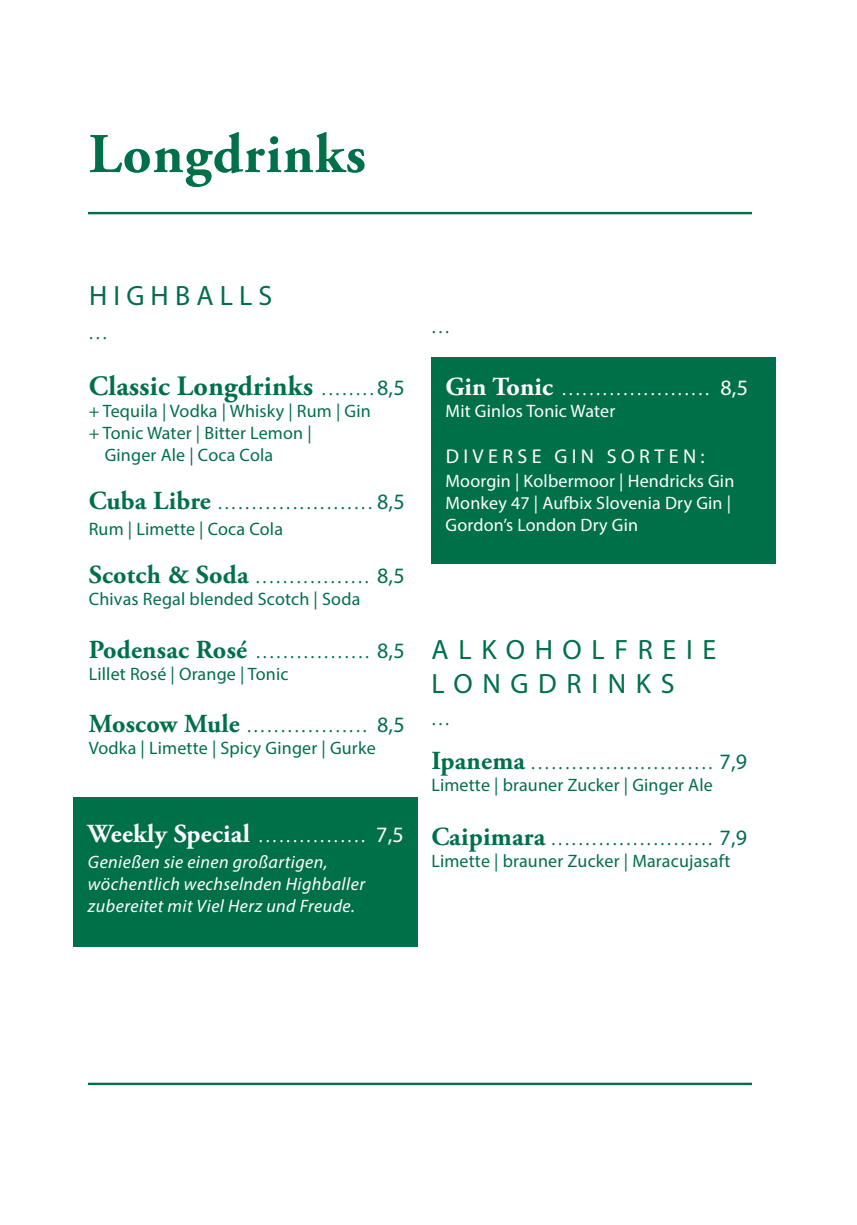
<style>
.page{position:relative;width:857px;height:1225px;background:#fff}
.page>*{position:absolute;margin:0;border:0;box-sizing:border-box;transform-origin:0 0}
.t1{font:700 56px "Adobe Garamond Pro";letter-spacing:.02em;color:#007049}
.t2{font:28px/34px "Myriad Pro";letter-spacing:.345em;color:#007049}
.t3{font:700 28px "Adobe Garamond Pro";letter-spacing:.01em;color:#007049}
.t4{font:300 26px/44px "Myriad Pro";color:#007049}
.t5{font:300 26px "Myriad Pro";color:#fff}
.t6{font:20px "Myriad Pro";color:#fff}
.t7{font:18px "Myriad Pro";letter-spacing:.01em;color:#007049}
.t8{font:18px/22px "Myriad Pro";letter-spacing:.01em;color:#fff}
.t9{font:italic 18px/22px "Myriad Pro";letter-spacing:.025em;color:#fff}
.s1{font-family:"Myriad Pro";font-weight:300;font-size:26px}
.s2{font-family:"Myriad Pro";font-weight:400;font-size:22px}
.s3{font-family:"Adobe Garamond Pro";font-weight:700}
.s4{font-weight:400;font-size:22px}
</style>
<div class="page">
<div style="left:74px;top:797px;width:343px;height:149px;background:#007049"></div>
<div style="left:431px;top:357px;width:344px;height:206px;background:#007049"></div>
<hr style="left:88px;top:212px;width:663px;height:2px;background:#007049">
<hr style="left:88px;top:1082px;width:663px;height:3px;background:#007049">
<h1 class="t1" style="left:89px;top:122px;width:278px">Longdrinks</h1>
<h2 class="t2" style="left:89px;top:278px;width:21px">highballs</h2>
<h3 class="t4" style="left:89px;top:308px;width:20px">...</h3>
<h2 class="t3" style="left:89px;top:370px;width:317px">Classic Longdrinks <span class="s1">........</span> <span class="s2">8,5</span></h2>
<p class="t7" style="left:89px;top:400px;width:283px">+ Tequila | Vodka | Whisky | Rum | Gin</p>
<p class="t7" style="left:89px;top:422px;width:224px">+ Tonic Water | Bitter Lemon |</p>
<p class="t7" style="left:105px;top:444px;width:170px">Ginger Ale | Coca Cola</p>
<h3 class="t4" style="left:89px;top:479px;width:317px"><span class="s3">Cuba Libre</span> ....................... <span class="s4">8,5</span></h3>
<p class="t7" style="left:89px;top:518px;width:196px">Rum | Limette | Coca Cola</p>
<h3 class="t4" style="left:89px;top:553px;width:317px"><span class="s3">Scotch &amp; Soda</span> ................. <span class="s4">8,5</span></h3>
<p class="t7" style="left:89px;top:588px;width:273px">Chivas Regal blended Scotch | Soda</p>
<h3 class="t4" style="left:89px;top:627px;width:317px"><span class="s3">Podensac Rosé</span> ................. <span class="s4">8,5</span></h3>
<p class="t7" style="left:89px;top:662px;width:201px">Lillet Rosé | Orange | Tonic</p>
<h3 class="t4" style="left:89px;top:701px;width:317px"><span class="s3">Moscow Mule</span> .................. <span class="s4">8,5</span></h3>
<p class="t7" style="left:89px;top:736px;width:288px">Vodka | Limette | Spicy Ginger | Gurke</p>
<h3 class="t5" style="left:88px;top:819px;width:317px"><span class="s3">Weekly Special</span> ................ <span class="s4">7,5</span></h3>
<p class="t9" style="left:88px;top:851px;width:278px">Genießen sie einen großartigen, wöchentlich wechselnden Highballer zubereitet mit Viel Herz und Freude.</p>
<h3 class="t4" style="left:431px;top:302px;width:20px">...</h3>
<h3 class="t5" style="left:445px;top:372px;width:304px"><span class="s3">Gin Tonic</span> ...................... <span class="s4">8,5</span></h3>
<p class="t8" style="left:445px;top:400px;width:171px">Mit Ginlos Tonic Water</p>
<p class="t6" style="left:445px;top:444px;width:32px">Diverse</p>
<p class="t6" style="left:554px;top:444px;width:28px">Gin</p>
<p class="t6" style="left:606px;top:444px;width:30px">Sorten</p>
<p class="t6" style="left:700px;top:444px;width:6px">:</p>
<p class="t8" style="left:445px;top:470px;width:290px">Moorgin | Kolbermoor | Hendricks Gin<br>Monkey 47 | Aufbix Slovenia Dry Gin |<br>Gordon’s London Dry Gin</p>
<h2 class="t2" style="left:431px;top:632px;width:286px">ALKOHOLFREIE<br>LONGDRINKS</h2>
<h3 class="t4" style="left:431px;top:694px;width:317px">...<br><span class="s3">Ipanema</span> ........................... <span class="s4">7,9</span></h3>
<p class="t7" style="left:431px;top:773px;width:283px">Limette | brauner Zucker | Ginger Ale</p>
<h3 class="t4" style="left:431px;top:814px;width:317px"><span class="s3">Caipimara</span> ........................ <span class="s4">7,9</span></h3>
<p class="t7" style="left:431px;top:849px;width:300px">Limette | brauner Zucker | Maracujasaft</p>
</div>
